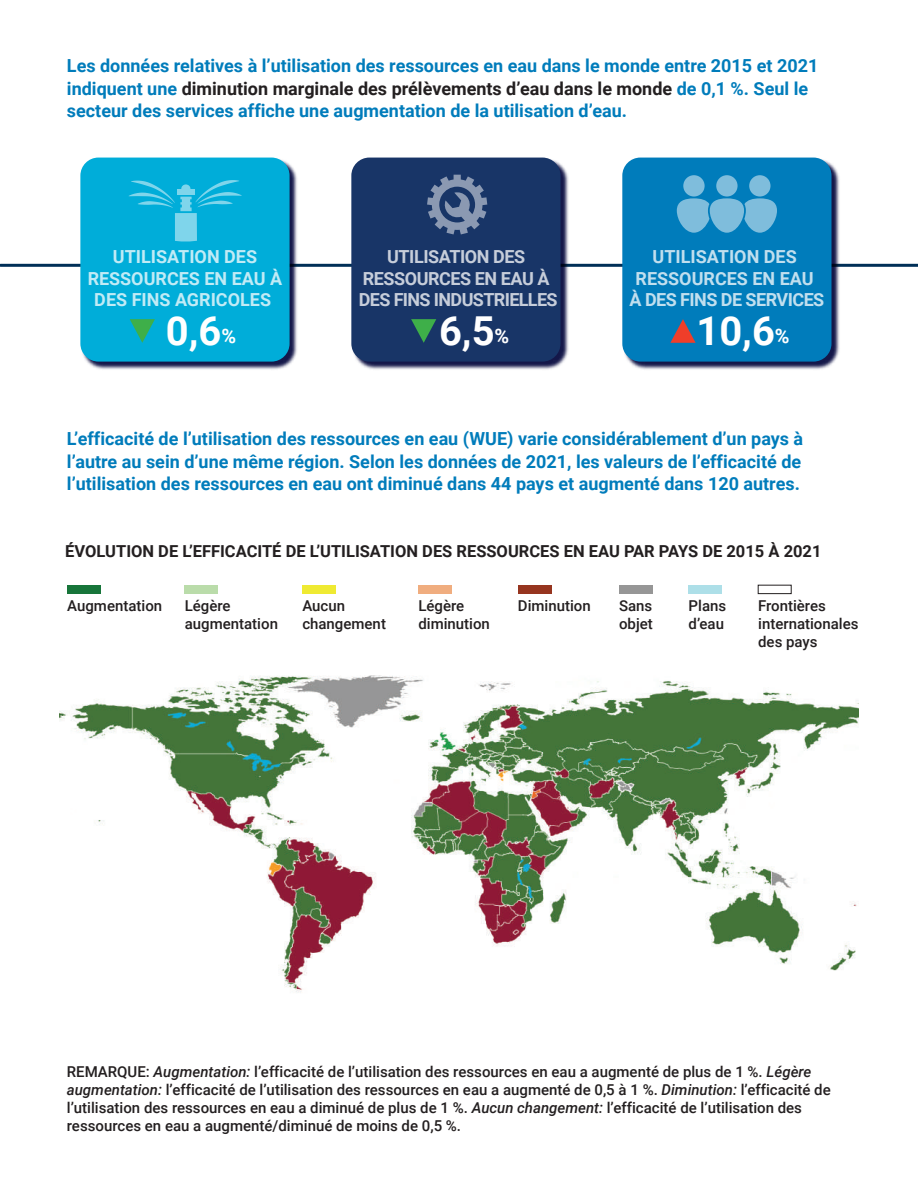
<style>
.page{position:relative;width:918px;height:1188px;background:#fff}
.page>*{position:absolute;margin:0;border:0;box-sizing:border-box;transform-origin:0 0}
.t1{font:700 39.9px "Roboto";color:#fff}
.t2{font:700 18px/22.5px "Roboto";color:#007cbb}
.t3{font:700 18px/21.3px "Roboto";letter-spacing:-.01em;color:#fff;text-align:center}
.t4{font:700 16.5px "Roboto";color:#231f20}
.t5{font:500 15px/18px "Roboto";color:#231f20}
.s1{color:#231f20}
.s2{font-size:19.95px}
.s3{font-style:italic}
</style>
<div class="page">
<img style="left:60px;top:675px;width:798px;height:318px">
<hr style="left:0;top:264px;width:918px;height:3px;background:#002f57">
<img style="left:351px;top:157px;width:219px;height:213px">
<div style="left:351px;top:158px;width:210px;height:204px;background:#183567;border-radius:18px"></div>
<img style="left:622px;top:157px;width:219px;height:213px">
<div style="left:622px;top:158px;width:209px;height:204px;background:#007cbb;border-radius:18px"></div>
<img style="left:80px;top:157px;width:219px;height:213px">
<div style="left:80px;top:158px;width:210px;height:204px;background:#00add9;border-radius:18px"></div>
<svg style="left:749px;top:175px;width:22px;height:22px"></svg>
<svg style="left:683px;top:175px;width:22px;height:22px"></svg>
<svg style="left:716px;top:175px;width:22px;height:22px"></svg>
<svg style="left:677px;top:198px;width:100px;height:35px"></svg>
<svg style="left:427px;top:175px;width:60px;height:59px"></svg>
<svg style="left:130px;top:319px;width:25px;height:24px"></svg>
<svg style="left:411px;top:319px;width:25px;height:24px"></svg>
<svg style="left:670px;top:319px;width:26px;height:24px"></svg>
<svg style="left:129px;top:180px;width:113px;height:61px"></svg>
<svg style="left:248px;top:873px;width:21px;height:120px"></svg>
<div style="left:67px;top:585px;width:33px;height:9px;background:#17753a"></div>
<div style="left:185px;top:585px;width:33px;height:9px;background:#badcaa"></div>
<div style="left:302px;top:585px;width:33px;height:9px;background:#efea32"></div>
<div style="left:418px;top:585px;width:33px;height:9px;background:#f0ad7f"></div>
<div style="left:518px;top:585px;width:33px;height:9px;background:#96351f"></div>
<div style="left:619px;top:585px;width:33px;height:9px;background:#969696"></div>
<div style="left:689px;top:585px;width:33px;height:9px;background:#addfe8"></div>
<div style="left:758px;top:585px;width:34px;height:9px;background:#fff;border:1px solid #231f20"></div>
<svg style="left:60px;top:849px;width:188px;height:144px"></svg>
<p class="t2" style="left:67px;top:54px;width:753px">Les données relatives à lʼutilisation des ressources en eau dans le monde entre 2015 et 2021 indiquent une <span class="s1">diminution marginale des prélèvements dʼeau dans le monde</span> de 0,1 %. Seul le secteur des services affiche une augmentation de la utilisation dʼeau.</p>
<p class="t3" style="left:88px;top:246px;width:196px">UTILISATION DES<br>RESSOURCES EN EAU À<br>DES FINS AGRICOLES</p>
<h1 class="t1" style="left:166px;top:303px;width:72px">0,6<span class="s2">%</span></h1>
<h1 class="t1" style="left:439px;top:303px;width:72px">6,5<span class="s2">%</span></h1>
<h1 class="t1" style="left:696px;top:303px;width:95px">10,6<span class="s2">%</span></h1>
<p class="t3" style="left:359px;top:246px;width:200px">UTILISATION DES<br>RESSOURCES EN EAU À<br>DES FINS INDUSTRIELLES</p>
<p class="t3" style="left:630px;top:246px;width:196px">UTILISATION DES<br>RESSOURCES EN EAU<br>À DES FINS DE SERVICES</p>
<p class="t2" style="left:67px;top:427px;width:738px;text-align:justify">Lʼefficacité de lʼutilisation des ressources en eau (WUE) varie considérablement dʼun pays à lʼautre au sein dʼune même région. Selon les données de 2021, les valeurs de lʼefficacité de lʼutilisation des ressources en eau ont diminué dans 44 pays et augmenté dans 120 autres.</p>
<p class="t4" style="left:65px;top:539px;width:758px">ÉVOLUTION DE L’EFFICACITÉ DE L’UTILISATION DES RESSOURCES EN EAU PAR PAYS DE 2015 À 2021</p>
<p class="t5" style="left:67px;top:596px;width:96px">Augmentation</p>
<p class="t5" style="left:185px;top:596px;width:95px">Légère augmentation</p>
<p class="t5" style="left:302px;top:596px;width:85px">Aucun changement</p>
<p class="t5" style="left:418px;top:596px;width:73px">Légère diminution</p>
<p class="t5" style="left:518px;top:596px;width:74px">Diminution</p>
<p class="t5" style="left:619px;top:596px;width:35px">Sans objet</p>
<p class="t5" style="left:689px;top:596px;width:39px">Plans d’eau</p>
<p class="t5" style="left:758px;top:596px;width:102px">Frontières internationales des pays</p>
<p class="t5" style="left:67px;top:1062px;width:765px">REMARQUE: <span class="s3">Augmentation:</span> lʼefficacité de lʼutilisation des ressources en eau a augmenté de plus de 1 %. <span class="s3">Légère augmentation:</span> lʼefficacité de lʼutilisation des ressources en eau a augmenté de 0,5 à 1 %. <span class="s3">Diminution:</span> lʼefficacité de lʼutilisation des ressources en eau a diminué de plus de 1 %. <span class="s3">Aucun changement:</span> lʼefficacité de lʼutilisation des ressources en eau a augmenté/diminué de moins de 0,5 %.</p>
</div>
